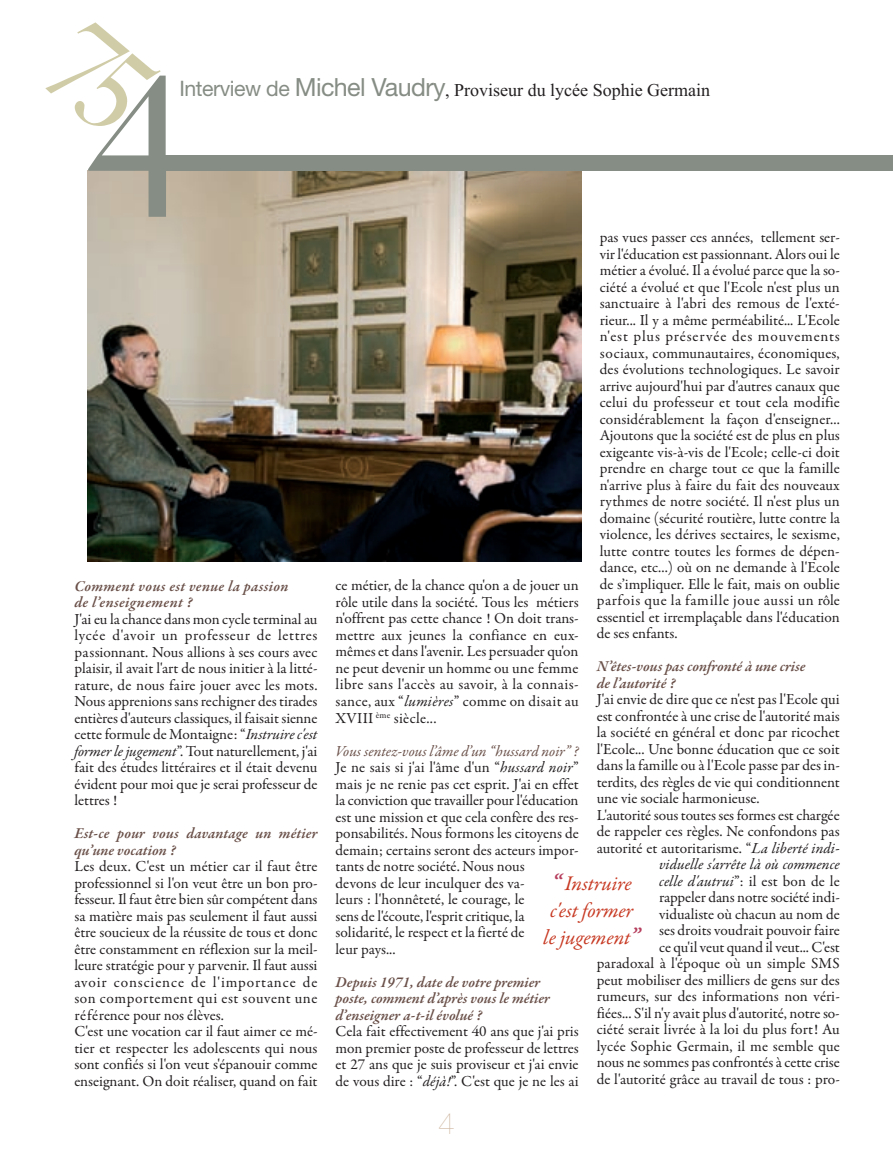
<style>
.page{position:relative;width:893px;height:1170px;background:#fff}
.page>*{position:absolute;margin:0;border:0;box-sizing:border-box;transform-origin:0 0}
.t1{font:500 199.05px "Big Caslon";color:#868d84}
.t2{font:200 30px "Helvetica Neue";color:#ceb6a0}
.t3{font:italic 21px/27px "Garamond Premr Pro";letter-spacing:-.005em;color:#c73922;text-align:center}
.t4{font:18px "Times New Roman";color:#231f20}
.t5{font:15.3px/16.5px "Garamond Premr Pro";color:#231f20;text-align:justify}
.t6{font:italic 600 15.3px/16.5px "Garamond Premr Pro";color:#6a5049}
.t7{font:italic 600 15.3px/16.5px "Garamond Premr Pro";letter-spacing:.025em;color:#6a5049}
.t8{font:italic 15.3px "Garamond Premr Pro";color:#231f20}
.s1{font-family:"Helvetica Neue";font-size:21.3px;color:#868d84}
.s2{font-family:"Helvetica Neue";font-size:25.05px;color:#868d84}
.s3{font-style:italic}
.s4{font-style:italic;color:#6a5049}
.s5{font-weight:600;font-size:24px;color:#b63f5e}
</style>
<div class="page">
<img style="left:87px;top:170px;width:495px;height:391px">
<div style="left:156px;top:156px;width:737px;height:15px;background:#868d84"></div>
<h1 class="t1" style="left:89px;top:-14px;width:111px">4</h1>
<p class="t4" style="left:179px;top:79px;width:532px"><span class="s1">Interview de</span> <span class="s2">Michel Vaudry</span>, Proviseur du lycée Sophie Germain</p>
<p class="t7" style="left:74px;top:579px;width:216px">Comment vous est venue la passion de l’enseignement ?</p>
<p class="t5" style="left:74px;top:611px;width:245px">J'ai eu la chance dans mon cycle terminal au lycée d'avoir un professeur de lettres passionnant. nous allions à ses cours avec plaisir, il avait l'art de nous initier à la litté&shy;rature, de nous faire jouer avec les mots. nous apprenions sans rechigner des tirades entières d'auteurs classiques, il faisait sienne cette formule de Montaigne: “<span class="s3">Instruire c'est former le jugement</span>”. Tout naturellement, j'ai fait des études littéraires et il était devenu évident pour moi que je serai professeur de lettres !</p>
<p class="t6" style="left:74px;top:826px;width:245px">Est-ce pour vous davantage un métier qu’une vocation ?</p>
<p class="t5" style="left:74px;top:859px;width:245px;text-align:left">Les deux. C'est un métier car il faut être professionnel si l'on veut être un bon pro&shy;fesseur. il faut être bien sûr compétent dans sa matière mais pas seulement il faut aussi être soucieux de la réussite de tous et donc être constamment en réflexion sur la meil&shy;leure stratégie pour y parvenir. il faut aussi avoir conscience de l'importance de son comportement qui est souvent une référence pour nos élèves.<br>C'est une vocation car il faut aimer ce mé&shy;tier et respecter les adolescents qui nous sont confiés si l'on veut s'épanouir comme enseignant. On doit réaliser, quand on fait</p>
<p class="t5" style="left:597px;top:230px;width:245px">pas vues passer ces années, tellement ser&shy;vir l'éducation est passionnant. alors oui le métier a évolué. il a évolué parce que la so&shy;ciété a évolué et que l'Ecole n'est plus un sanctuaire à l'abri des remous de l'exté&shy;rieur... il y a même perméabilité... L'Ecole n'est plus préservée des mouvements sociaux, communautaires, économiques, des évolutions technologiques. Le savoir arrive aujourd'hui par d'autres canaux que celui du professeur et tout cela modifie considérablement la façon d'enseigner... ajoutons que la société est de plus en plus exigeante vis-à-vis de l'Ecole; celle-ci doit prendre en charge tout ce que la famille n'arrive plus à faire du fait des nouveaux rythmes de notre société. il n'est plus un domaine (sécurité routière, lutte contre la violence, les dérives sectaires, le sexisme, lutte contre toutes les formes de dépen&shy;dance, etc...) où on ne demande à l'Ecole de s’impliquer. Elle le fait, mais on oublie parfois que la famille joue aussi un rôle essentiel et irremplaçable dans l'éducation de ses enfants.</p>
<p class="t6" style="left:597px;top:659px;width:211px">N’êtes-vous pas confronté à une crise de l’autorité ?</p>
<p class="t5" style="left:597px;top:692px;width:245px">J'ai envie de dire que ce n'est pas l'Ecole qui</p>
<p class="t5" style="left:597px;top:709px;width:245px">est confrontée à une crise de l'autorité mais</p>
<p class="t5" style="left:597px;top:725px;width:245px">la société en général et donc par ricochet</p>
<p class="t5" style="left:597px;top:742px;width:245px">l'Ecole... Une bonne éducation que ce soit</p>
<p class="t5" style="left:597px;top:758px;width:245px">dans la famille ou à l'Ecole passe par des in-</p>
<p class="t5" style="left:597px;top:775px;width:245px">terdits, des règles de vie qui conditionnent</p>
<p class="t5" style="left:597px;top:791px;width:164px">une vie sociale harmonieuse.</p>
<p class="t5" style="left:597px;top:808px;width:245px">L'autorité sous toutes ses formes est chargée</p>
<p class="t5" style="left:597px;top:824px;width:245px">de rappeler ces règles. ne confondons pas</p>
<p class="t5" style="left:597px;top:841px;width:245px">autorité et autoritarisme. “<span class="s3">La liberté indi-</span></p>
<p class="t8" style="left:659px;top:858px;width:182px">viduelle s'arrête là où commence</p>
<p class="t5" style="left:659px;top:874px;width:182px"><span class="s3">celle d'autrui</span>”: il est bon de le</p>
<p class="t5" style="left:659px;top:890px;width:182px">rappeler dans notre société indi-</p>
<p class="t5" style="left:659px;top:907px;width:182px">vidualiste où chacun au nom de</p>
<p class="t5" style="left:659px;top:923px;width:182px">ses droits voudrait pouvoir faire</p>
<p class="t5" style="left:659px;top:940px;width:182px">ce qu'il veut quand il veut... C'est</p>
<p class="t5" style="left:597px;top:956px;width:245px">paradoxal à l'époque où un simple SMS</p>
<p class="t5" style="left:597px;top:973px;width:245px">peut mobiliser des milliers de gens sur des</p>
<p class="t5" style="left:597px;top:989px;width:245px">rumeurs, sur des informations non véri-</p>
<p class="t5" style="left:597px;top:1006px;width:245px">fiées... S'il n'y avait plus d'autorité, notre so-</p>
<p class="t5" style="left:597px;top:1022px;width:245px">ciété serait livrée à la loi du plus fort! au</p>
<p class="t5" style="left:597px;top:1039px;width:245px">lycée Sophie Germain, il me semble que</p>
<p class="t5" style="left:597px;top:1055px;width:245px">nous ne sommes pas confrontés à cette crise</p>
<p class="t5" style="left:597px;top:1072px;width:245px">de l'autorité grâce au travail de tous : pro-</p>
<p class="t5" style="left:336px;top:578px;width:245px">ce métier, de la chance qu'on a de jouer un rôle utile dans la société. Tous les métiers n'offrent pas cette chance ! On doit trans&shy;mettre aux jeunes la confiance en eux&shy;mêmes et dans l'avenir. Les persuader qu'on ne peut devenir un homme ou une femme libre sans l'accès au savoir, à la connais&shy;sance, aux “<span class="s3">lumières</span>” comme on disait au XViii <sup>ème</sup> siècle...</p>
<p class="t5" style="left:336px;top:743px;width:245px;text-align:left"><span class="s4">Vous sentez-vous l’âme d’un “hussard noir” ?<br></span>Je ne sais si j'ai l'âme d'un “<span class="s3">hussard noir</span>” mais je ne renie pas cet esprit. J'ai en effet la conviction que travailler pour l'éducation est une mission et que cela confère des res&shy;ponsabilités. nous formons les citoyens de demain; certains seront des acteurs impor&shy;tants de notre société. nous nous<br>devons de leur inculquer des va-<br>leurs : l'honnêteté, le courage, le<br>sens de l'écoute, l'esprit critique, la solidarité, le respect et la fierté de<br>leur pays...</p>
<p class="t6" style="left:336px;top:974px;width:216px">Depuis 1971, date de votre premier poste, comment d’après vous le métier d’enseigner a-t-il évolué ?</p>
<p class="t5" style="left:336px;top:1024px;width:245px">Cela fait effectivement 40 ans que j'ai pris mon premier poste de professeur de lettres et 27 ans que je suis proviseur et j'ai envie de vous dire : “<span class="s3">déjà!</span>”. C'est que je ne les ai</p>
<h3 class="t3" style="left:543px;top:872px;width:99px"><span class="s5">“</span> Instruire c'est former le jugement<span class="s5">”</span></h3>
<h2 class="t2" style="left:438px;top:1105px;width:18px">4</h2>
</div>
